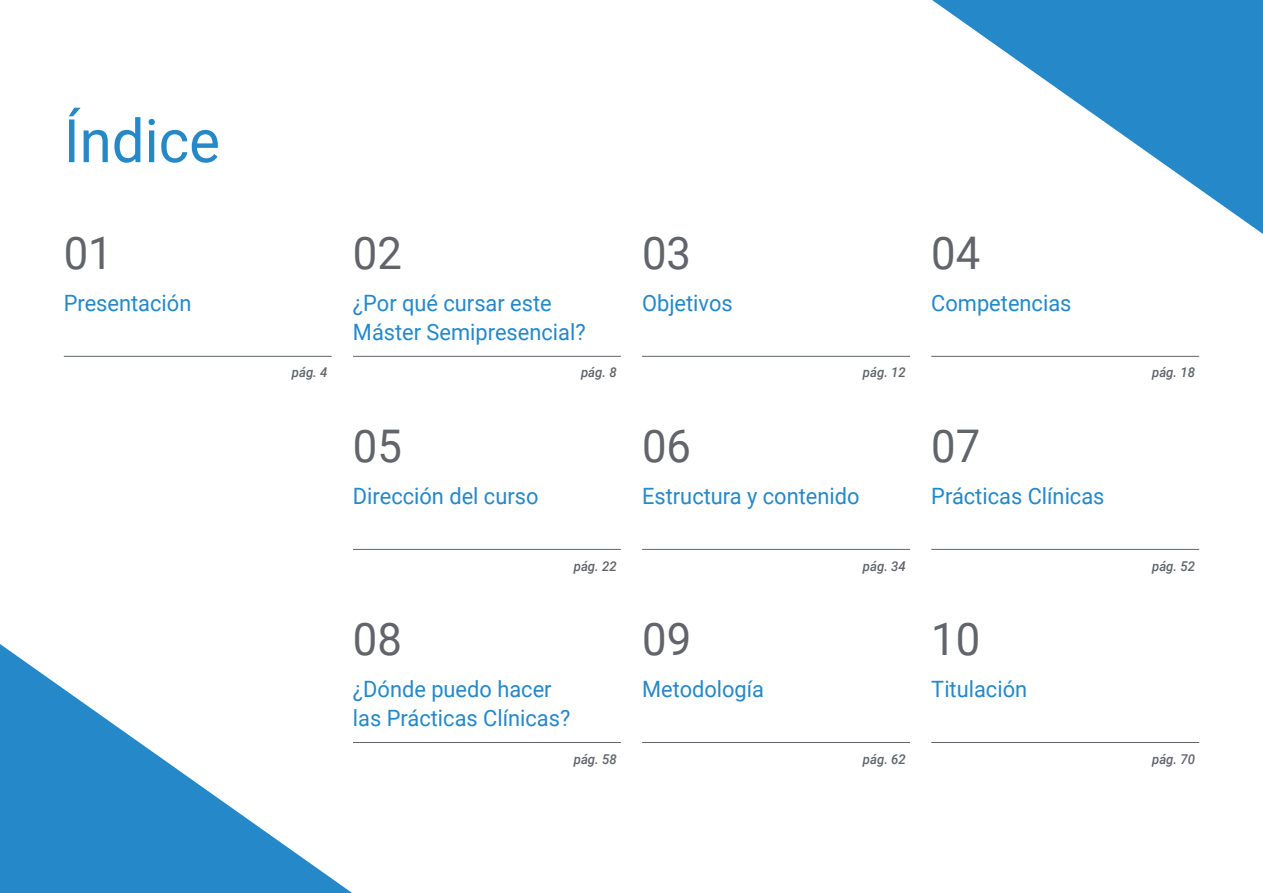
<style>
.page{position:relative;width:1263px;height:893px;background:#fff}
.page>*{position:absolute;margin:0;border:0;box-sizing:border-box;transform-origin:0 0}
.t1{font:60px "Roboto";color:#2488c9}
.t2{font:45px "Roboto";color:#61646a}
.t3{font:22.5px/28.5px "Roboto";color:#2488c9}
.t4{font:italic 500 13.5px "Roboto";color:#61646a}
</style>
<div class="page">
<svg style="left:0;top:644px;width:352px;height:249px"></svg>
<svg style="left:932px;top:0;width:331px;height:234px"></svg>
<hr style="left:353px;top:356px;width:268px;height:1px;background:#61646a">
<hr style="left:642px;top:356px;width:268px;height:1px;background:#61646a">
<hr style="left:931px;top:356px;width:268px;height:1px;background:#61646a">
<hr style="left:642px;top:549px;width:268px;height:1px;background:#61646a">
<hr style="left:353px;top:549px;width:268px;height:1px;background:#61646a">
<hr style="left:931px;top:549px;width:268px;height:1px;background:#61646a">
<hr style="left:353px;top:742px;width:268px;height:1px;background:#61646a">
<hr style="left:642px;top:742px;width:268px;height:1px;background:#61646a">
<hr style="left:931px;top:742px;width:268px;height:1px;background:#61646a">
<hr style="left:64px;top:356px;width:268px;height:1px;background:#61646a">
<h1 class="t1" style="left:64px;top:99px;width:158px">Índice</h1>
<h2 class="t2" style="left:64px;top:221px;width:51px">01</h2>
<p class="t3" style="left:64px;top:288px;width:129px">Presentación</p>
<p class="t4" style="left:292px;top:363px;width:37px">pág. 4</p>
<h2 class="t2" style="left:353px;top:221px;width:51px">02</h2>
<h2 class="t2" style="left:642px;top:221px;width:51px">03</h2>
<h2 class="t2" style="left:931px;top:221px;width:51px">04</h2>
<p class="t3" style="left:353px;top:288px;width:234px">¿Por qué cursar este<br>Máster Semipresencial?</p>
<p class="t3" style="left:642px;top:288px;width:92px">Objetivos</p>
<p class="t3" style="left:931px;top:288px;width:142px">Competencias</p>
<p class="t4" style="left:581px;top:363px;width:37px">pág. 8</p>
<p class="t4" style="left:863px;top:363px;width:44px">pág. 12</p>
<p class="t4" style="left:1152px;top:363px;width:44px">pág. 18</p>
<h2 class="t2" style="left:353px;top:414px;width:51px">05</h2>
<h2 class="t2" style="left:642px;top:414px;width:51px">06</h2>
<h2 class="t2" style="left:931px;top:414px;width:51px">07</h2>
<p class="t3" style="left:353px;top:481px;width:187px">Dirección del curso</p>
<p class="t3" style="left:642px;top:481px;width:219px">Estructura y contenido</p>
<p class="t3" style="left:931px;top:481px;width:175px">Prácticas Clínicas</p>
<p class="t4" style="left:574px;top:556px;width:44px">pág. 22</p>
<p class="t4" style="left:863px;top:556px;width:44px">pág. 34</p>
<p class="t4" style="left:1152px;top:556px;width:44px">pág. 52</p>
<h2 class="t2" style="left:353px;top:607px;width:51px">08</h2>
<h2 class="t2" style="left:642px;top:607px;width:51px">09</h2>
<h2 class="t2" style="left:931px;top:607px;width:51px">10</h2>
<p class="t3" style="left:353px;top:674px;width:200px">¿Dónde puedo hacer</p>
<p class="t3" style="left:642px;top:674px;width:123px">Metodología</p>
<p class="t3" style="left:353px;top:703px;width:219px">las Prácticas Clínicas?</p>
<p class="t3" style="left:931px;top:674px;width:97px">Titulación</p>
<p class="t4" style="left:574px;top:749px;width:44px">pág. 58</p>
<p class="t4" style="left:863px;top:749px;width:44px">pág. 62</p>
<p class="t4" style="left:1152px;top:749px;width:44px">pág. 70</p>
</div>
